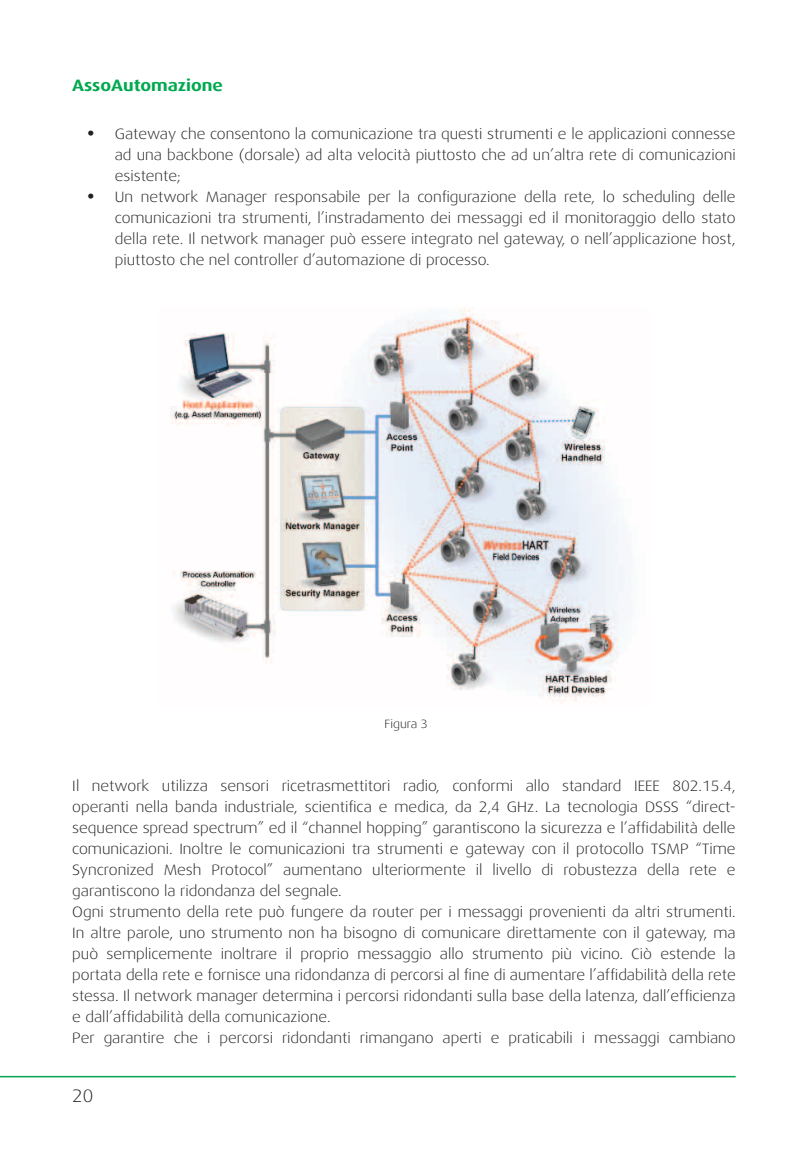
<style>
.page{position:relative;width:808px;height:1149px;background:#fff}
.page>*{position:absolute;margin:0;border:0;box-sizing:border-box;transform-origin:0 0}
.t1{font:300 18px "Dax Wide";color:#231f20}
.t2{font:700 16.5px "Dax Wide";color:#00a94f}
.t3{font:300 15px/21px "Dax Wide";color:#231f20;text-align:justify}
.t4{font:300 12px "Dax Wide";color:#231f20}
.s1{font-family:"Times";font-weight:400;font-size:18px}
</style>
<div class="page">
<hr style="left:0;top:1075px;width:736px;height:1px;background:#00a94f">
<img style="left:170px;top:308px;width:455px;height:395px">
<p class="t2" style="left:72px;top:76px;width:152px">AssoAutomazione</p>
<p class="t3" style="left:115px;top:124px;width:622px;text-indent:-27px"><span class="s1">•</span> Gateway che consentono la comunicazione tra questi strumenti e le applicazioni connesse ad una backbone (dorsale) ad alta velocità piuttosto che ad un’altra rete di comunicazioni esistente;</p>
<p class="t3" style="left:115px;top:187px;width:622px;text-indent:-27px"><span class="s1">•</span> Un network Manager responsabile per la configurazione della rete, lo scheduling delle comunicazioni tra strumenti, l’instradamento dei messaggi ed il monitoraggio dello stato della rete. Il network manager può essere integrato nel gateway, o nell’applicazione host, piuttosto che nel controller d’automazione di processo.</p>
<p class="t4" style="left:385px;top:716px;width:45px">Figura 3</p>
<p class="t3" style="left:72px;top:775px;width:665px;text-align:left">Il network utilizza sensori ricetrasmettitori radio, conformi allo standard IEEE 802.15.4, operanti nella banda industriale, scientifica e medica, da 2,4 GHz. La tecnologia DSSS “direct&shy;sequence spread spectrum” ed il “channel hopping” garantiscono la sicurezza e l’affidabilità delle comunicazioni. Inoltre le comunicazioni tra strumenti e gateway con il protocollo TSMP “Time Syncronized Mesh Protocol” aumentano ulteriormente il livello di robustezza della rete e garantiscono la ridondanza del segnale.<br>Ogni strumento della rete può fungere da router per i messaggi provenienti da altri strumenti.<br>In altre parole, uno strumento non ha bisogno di comunicare direttamente con il gateway, ma può semplicemente inoltrare il proprio messaggio allo strumento più vicino. Ciò estende la portata della rete e fornisce una ridondanza di percorsi al fine di aumentare l’affidabilità della rete stessa. Il network manager determina i percorsi ridondanti sulla base della latenza, dall’efficienza e dall’affidabilità della comunicazione.<br>Per garantire che i percorsi ridondanti rimangano aperti e praticabili i messaggi cambiano</p>
<p class="t1" style="left:72px;top:1085px;width:23px">20</p>
</div>
